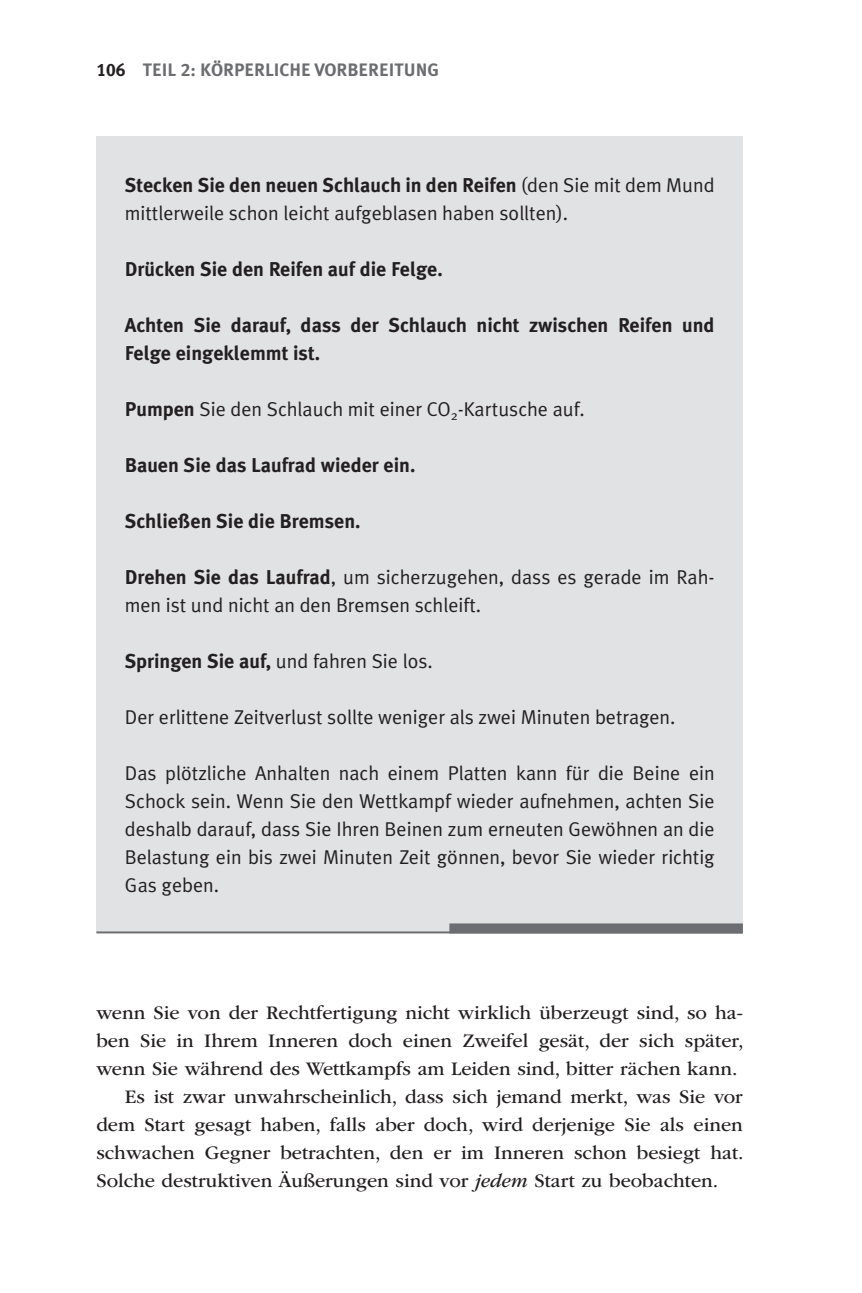
<style>
.page{position:relative;width:862px;height:1293px;background:#fff}
.page>*{position:absolute;margin:0;border:0;box-sizing:border-box;transform-origin:0 0}
.t1{font:20px/28px "Meta Plus Normal";color:#231f20}
.t2{font:20px "ITC Garamond Std";color:#231f20}
.t3{font:700 20px/28px "Meta Plus";color:#231f20}
.t4{font:18px "Meta Plus Bold Caps";color:#6c6d70}
.s1{color:#231f20}
.s2{font-family:"Meta Plus Normal";font-weight:400}
.s3{font-family:"Meta Plus";font-weight:700}
.s4{font-style:italic}
</style>
<div class="page">
<div style="left:96px;top:136px;width:647px;height:795px;background:#e1e2e4"></div>
<hr style="left:96px;top:931px;width:647px;height:2px;background:#6c6d70">
<div style="left:449px;top:923px;width:294px;height:10px;background:#6c6d70"></div>
<p class="t4" style="left:96px;top:60px;width:344px"><span class="s1">106</span> TEI L 2: KÖRPERLICHE VORBEREITUNG</p>
<p class="t3" style="left:125px;top:171px;width:591px">Stecken Sie den neuen Schlauch in den Reifen <span class="s2">(den Sie mit dem Mund</span></p>
<p class="t1" style="left:125px;top:198px;width:442px">mittlerweile schon leicht aufgeblasen haben sollten).</p>
<p class="t3" style="left:125px;top:255px;width:319px">Drücken Sie den Reifen auf die Felge.</p>
<p class="t3" style="left:125px;top:311px;width:591px">Achten Sie darauf, dass der Schlauch nicht zwischen Reifen und<br>Felge eingeklemmt ist.</p>
<p class="t1" style="left:125px;top:394px;width:459px"><span class="s3">Pumpen</span> Sie den Schlauch mit einer CO<sub>2</sub>-Kartusche auf.</p>
<p class="t3" style="left:125px;top:451px;width:292px">Bauen Sie das Laufrad wieder ein.</p>
<p class="t3" style="left:125px;top:507px;width:237px">Schließen Sie die Bremsen.</p>
<p class="t1" style="left:125px;top:562px;width:591px"><span class="s3">Drehen Sie das Laufrad</span>, um sicherzugehen, dass es gerade im Rah&shy;men ist und nicht an den Bremsen schleift.</p>
<p class="t1" style="left:125px;top:646px;width:307px"><span class="s3">Springen Sie auf,</span> und fahren Sie los.</p>
<p class="t1" style="left:125px;top:702px;width:549px">Der erlittene Zeitverlust sollte weniger als zwei Minuten betragen.</p>
<p class="t1" style="left:125px;top:758px;width:591px;text-align:justify">Das plötzliche Anhalten nach einem Platten kann für die Beine ein Schock sein. Wenn Sie den Wettkampf wieder aufnehmen, achten Sie deshalb darauf, dass Sie Ihren Beinen zum erneuten Gewöhnen an die Belastung ein bis zwei Minuten Zeit gönnen, bevor Sie wieder richtig Gas geben.</p>
<p class="t2" style="left:96px;top:1001px;width:648px">wenn Sie von der Rechtfertigung nicht wirklich überzeugt sind, so ha-</p>
<p class="t2" style="left:96px;top:1029px;width:648px">ben Sie in Ihrem Inneren doch einen Zweifel gesät, der sich später,</p>
<p class="t2" style="left:96px;top:1057px;width:642px">wenn Sie während des Wettkampfs am Leiden sind, bitter rächen kann.</p>
<p class="t2" style="left:125px;top:1085px;width:619px">Es ist zwar unwahrscheinlich, dass sich jemand merkt, was Sie vor</p>
<p class="t2" style="left:96px;top:1113px;width:648px">dem Start gesagt haben, falls aber doch, wird derjenige Sie als einen</p>
<p class="t2" style="left:96px;top:1141px;width:649px">schwachen Gegner betrachten, den er im Inneren schon besiegt hat.</p>
<p class="t2" style="left:96px;top:1169px;width:623px">Solche destruktiven Äußerungen sind vor <span class="s4">jedem</span> Start zu beobachten.</p>
</div>
